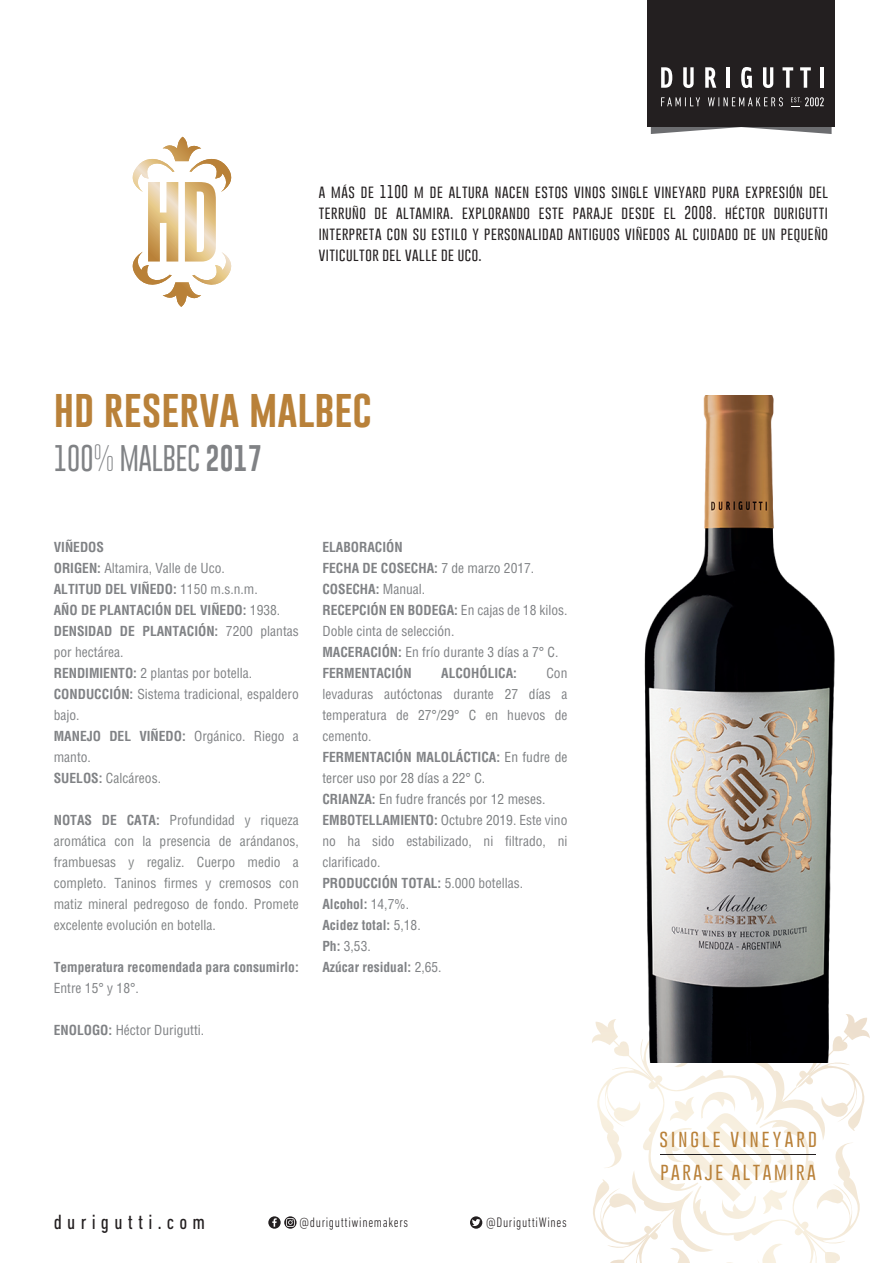
<style>
.page{position:relative;width:893px;height:1263px;background:#fff}
.page>*{position:absolute;margin:0;border:0;box-sizing:border-box;transform-origin:0 0}
.t1{font:39px "Gobold";color:#b98139}
.t2{font:100 27px "Gobold";color:#808285}
.t3{font:condensed 21px "DIN Next LT Pro";letter-spacing:.25em;color:#231f20}
.t4{font:100 18px/33.5px "Gobold";letter-spacing:.16em;color:#b98139}
.t5{font:300 condensed 13.95px "DIN Next LT Pro";letter-spacing:.045em;color:#231f20}
.t6{font:condensed 13.5px/21px "Helvetica LT Std";color:#808285}
.t7{font:100 13.5px/21px "Gobold";letter-spacing:.04em;color:#231f20;text-align:justify}
.t8{font:700 condensed 13.5px/21px "Helvetica LT Std";color:#808285}
.t9{font:condensed 13.5px/21px "Helvetica LT Std";color:#808384;text-align:justify}
.s1{font-weight:400}
.s2{font-weight:700}
.s3{color:#808384}
.s4{font-weight:700;color:#808285}
.s5{font-weight:400;color:#7c7f81}
.s6{color:#7c7f81}
</style>
<div class="page">
<svg style="left:683px;top:1021px;width:180px;height:242px"></svg>
<svg style="left:132px;top:137px;width:100px;height:170px"></svg>
<svg style="left:268px;top:1216px;width:29px;height:13px"></svg>
<svg style="left:470px;top:1216px;width:12px;height:13px"></svg>
<img style="left:626px;top:396px;width:209px;height:666px">
<svg style="left:651px;top:126px;width:181px;height:8px"></svg>
<div style="left:647px;top:0;width:188px;height:126px;background:#231f20"></div>
<svg style="left:782px;top:67px;width:11px;height:21px"></svg>
<hr style="left:820px;top:67px;width:4px;height:21px;background:#fff">
<svg style="left:763px;top:67px;width:10px;height:21px"></svg>
<svg style="left:800px;top:67px;width:11px;height:21px"></svg>
<svg style="left:705px;top:67px;width:11px;height:21px"></svg>
<svg style="left:741px;top:67px;width:11px;height:21px"></svg>
<svg style="left:683px;top:67px;width:11px;height:21px"></svg>
<hr style="left:727px;top:67px;width:3px;height:21px;background:#fff">
<svg style="left:661px;top:67px;width:11px;height:21px"></svg>
<svg style="left:661px;top:97px;width:39px;height:9px"></svg>
<svg style="left:708px;top:97px;width:75px;height:9px"></svg>
<svg style="left:791px;top:97px;width:33px;height:10px"></svg>
<hr style="left:660px;top:1155px;width:155px;height:1px;background:#231f20">
<p class="t7" style="left:319px;top:181px;width:511px">a más de 1100 m de altura nacen estos vinos single vineyard pura expresión del terruño de altamira. explorando este paraje desde el 2008. héctor durigutti interpreta con su estilo y personalidad antiguos viñedos al cuidado de un pequeño viticultor del valle de uco.</p>
<h1 class="t1" style="left:54px;top:383px;width:320px">HD RESERVA MALBEC</h1>
<h2 class="t2" style="left:54px;top:440px;width:210px">100% MALBEC <span class="s1">2017</span></h2>
<p class="t6" style="left:54px;top:536px;width:246px"><span class="s2">VIÑEDOS<br>ORIGEN:</span> Altamira, Valle de Uco.<br><span class="s2">ALTITUD DEL VIÑEDO:</span> 1150 m.s.n.m.<br><span class="s2">AÑO DE PLANTACIÓN DEL VIÑEDO:</span> <span class="s3">1938.<br></span><span class="s2">DENSIDAD DE PLANTACIÓN:</span> 7200 plantas por hectárea.<br><span class="s2">RENDIMIENTO:</span> 2 plantas por botella.<br><span class="s2">CONDUCCIÓN:</span> Sistema tradicional, espaldero bajo.<br><span class="s2">MANEJO DEL VIÑEDO:</span> Orgánico. Riego a manto.<br><span class="s2">SUELOS:</span> <span class="s3">Calcáreos</span>.</p>
<p class="t9" style="left:54px;top:810px;width:246px"><span class="s4">NOTAS DE CATA:</span> Profundidad y riqueza aromática con la presencia de arándanos, frambuesas y regaliz. Cuerpo medio a completo. Taninos firmes y cremosos con matiz mineral pedregoso de fondo. Promete excelente evolución en botella.</p>
<p class="t8" style="left:54px;top:957px;width:246px">Temperatura recomendada para consumirlo:</p>
<p class="t6" style="left:54px;top:978px;width:87px">Entre 15° y 18°.</p>
<p class="t6" style="left:54px;top:1020px;width:152px"><span class="s2">ENOLOGO:</span> Héctor Durigutti.</p>
<p class="t8" style="left:322px;top:537px;width:247px">ELABORACIÓN<br>FECHA DE COSECHA: <span class="s5">7 de marzo</span> <span class="s1">2017.<br></span>COSECHA: <span class="s1">Manual.<br></span>RECEPCIÓN EN BODEGA: <span class="s1">En cajas de 18 kilos.<br>Doble cinta de selección.<br></span>MACERACIÓN: <span class="s1">En frío durante</span> <span class="s5">3 días a 7° C</span><span class="s1">.<br></span>FERMENTACIÓN</p>
<p class="t8" style="left:441px;top:663px;width:77px">ALCOHÓLICA:</p>
<p class="t6" style="left:322px;top:663px;width:246px;text-indent:224px">Con levaduras autóctonas durante <span class="s6">27 días</span> a temperatura de <span class="s6">27°/29° C</span> en huevos de cemento.<br><span class="s2">FERMENTACIÓN MALOLÁCTICA:</span> <span class="s6">En fudre de tercer uso por 28 días a 22° C.<br></span><span class="s2">CRIANZA:</span> <span class="s6">En fudre francés por 12 meses.<br></span><span class="s2">EMBOTELLAMIENTO:</span> <span class="s6">Octubre 2019</span>. Este vino no ha sido estabilizado, ni filtrado, ni clarificado.<br><span class="s2">PRODUCCIÓN TOTAL:</span> <span class="s3">5.000</span> botellas.<br><span class="s2">Alcohol:</span> 14,7%.<br><span class="s2">Acidez total:</span> 5,18.<br><span class="s2">Ph:</span> 3,53.<br><span class="s2">Azúcar residual:</span> 2,65.</p>
<h3 class="t3" style="left:54px;top:1210px;width:153px">durigutti.com</h3>
<p class="t5" style="left:300px;top:1214px;width:110px">@duriguttiwinemakers</p>
<p class="t5" style="left:486px;top:1214px;width:82px">@DuriguttiWines</p>
<h3 class="t4" style="left:659px;top:1121px;width:159px">single vineyard paraje altamira</h3>
</div>
